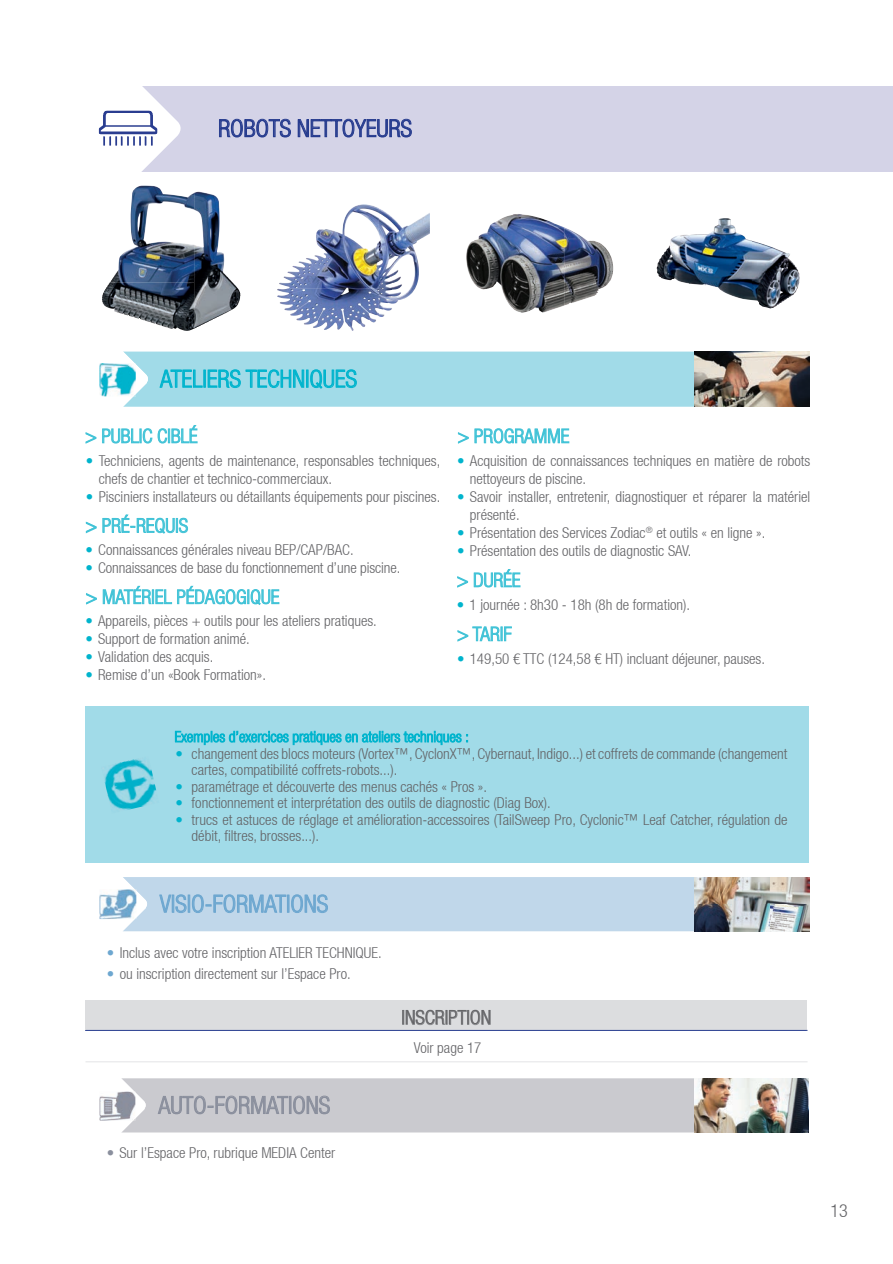
<style>
.page{position:relative;width:893px;height:1264px;background:#fff}
.page>*{position:absolute;margin:0;border:0;box-sizing:border-box;transform-origin:0 0}
.t1{font:300 condensed 24px "Helvetica Neue LT";color:#00b4cd}
.t2{font:300 condensed 24px "Helvetica Neue LT";color:#263b8e}
.t3{font:300 condensed 24px "Helvetica Neue LT";color:#6da7d0}
.t4{font:300 condensed 24px "Helvetica Neue LT";color:#8a8f9d}
.t5{font:300 condensed 19.5px "Helvetica Neue LT";color:#42c3d7}
.t6{font:300 condensed 19.5px "Helvetica Neue LT";color:#636366}
.t7{font:300 condensed 18px "Helvetica Neue LT";color:#636366}
.t8{font:300 condensed 15px/18px "Helvetica Neue LT";color:#636366}
.s1{color:#00b4cd}
.s2{color:#6da7d0}
.s3{color:#8a8f9d}
</style>
<div class="page">
<div style="left:133px;top:86px;width:759px;height:85px;background:#d4d3e7"></div>
<img style="left:466px;top:214px;width:98px;height:99px">
<img style="left:564px;top:227px;width:49px;height:78px">
<img style="left:110px;top:185px;width:84px;height:97px">
<img style="left:194px;top:192px;width:46px;height:136px">
<img style="left:102px;top:282px;width:70px;height:47px">
<img style="left:283px;top:207px;width:71px;height:74px">
<img style="left:378px;top:212px;width:52px;height:98px">
<img style="left:277px;top:288px;width:72px;height:36px">
<img style="left:656px;top:218px;width:66px;height:62px">
<img style="left:751px;top:273px;width:48px;height:35px">
<svg style="left:98px;top:86px;width:86px;height:86px"></svg>
<img style="left:99px;top:111px;width:58px;height:35px">
<div style="left:85px;top:706px;width:723px;height:156px;background:#a1dbe8"></div>
<svg style="left:175px;top:730px;width:293px;height:15px"></svg>
<img style="left:104px;top:759px;width:53px;height:51px">
<svg style="left:219px;top:118px;width:72px;height:20px"></svg>
<svg style="left:297px;top:118px;width:115px;height:20px"></svg>
<svg style="left:85px;top:425px;width:113px;height:19px"></svg>
<svg style="left:458px;top:428px;width:111px;height:16px"></svg>
<svg style="left:86px;top:514px;width:102px;height:20px"></svg>
<svg style="left:86px;top:585px;width:193px;height:20px"></svg>
<svg style="left:457px;top:569px;width:63px;height:19px"></svg>
<svg style="left:457px;top:626px;width:55px;height:16px"></svg>
<svg style="left:99px;top:877px;width:709px;height:55px"></svg>
<img style="left:99px;top:889px;width:37px;height:29px">
<svg style="left:99px;top:1078px;width:637px;height:55px"></svg>
<img style="left:99px;top:1091px;width:36px;height:29px">
<svg style="left:102px;top:351px;width:707px;height:56px"></svg>
<img style="left:99px;top:363px;width:37px;height:33px">
<img style="left:694px;top:1078px;width:114px;height:54px">
<img style="left:694px;top:877px;width:114px;height:54px">
<img style="left:694px;top:351px;width:115px;height:55px">
<div style="left:85px;top:1000px;width:721px;height:30px;background:#dcdddf"></div>
<hr style="left:85px;top:1029px;width:722px;height:1px;background:#263b8e">
<hr style="left:85px;top:1061px;width:722px;height:1px;background:#e3e4e6">
<svg style="left:402px;top:1009px;width:89px;height:16px"></svg>
<h1 class="t2" style="left:218px;top:114px;width:195px">ROBOTS NETTOYEURS</h1>
<h1 class="t1" style="left:160px;top:365px;width:198px">ATELIERS TECHNIQUES</h1>
<h2 class="t5" style="left:85px;top:424px;width:114px">&gt; PUBLIC CIBLÉ</h2>
<h2 class="t5" style="left:457px;top:424px;width:113px">&gt; PROGRAMME</h2>
<p class="t8" style="left:99px;top:451px;width:343px;text-indent:-13px"><span class="s1">•</span> Techniciens, agents de maintenance, responsables techniques, chefs de chantier et technico-commerciaux.</p>
<p class="t8" style="left:86px;top:487px;width:356px"><span class="s1">•</span> Pisciniers installateurs ou détaillants équipements pour piscines.</p>
<h2 class="t5" style="left:85px;top:514px;width:104px">&gt; PRÉ-REQUIS</h2>
<p class="t8" style="left:469px;top:451px;width:342px;text-indent:-13px"><span class="s1">•</span> Acquisition de connaissances techniques en matière de robots nettoyeurs de piscine.</p>
<p class="t8" style="left:469px;top:487px;width:342px;text-indent:-13px"><span class="s1">•</span> Savoir installer, entretenir, diagnostiquer et réparer la matériel présenté.</p>
<p class="t8" style="left:457px;top:523px;width:310px"><span class="s1">•</span> Présentation des Services Zodiac<sup>®</sup> et outils « en ligne ».</p>
<p class="t8" style="left:85px;top:540px;width:269px"><span class="s1">•</span> Connaissances générales niveau BEP/CAP/BAC.</p>
<p class="t8" style="left:457px;top:541px;width:236px"><span class="s1">•</span> Présentation des outils de diagnostic SAV.</p>
<p class="t8" style="left:85px;top:558px;width:316px"><span class="s1">•</span> Connaissances de base du fonctionnement d’une piscine.</p>
<p class="t8" style="left:85px;top:611px;width:293px"><span class="s1">•</span> Appareils, pièces + outils pour les ateliers pratiques.</p>
<p class="t8" style="left:85px;top:629px;width:166px"><span class="s1">•</span> Support de formation animé.</p>
<p class="t8" style="left:85px;top:647px;width:129px"><span class="s1">•</span> Validation des acquis.</p>
<p class="t8" style="left:85px;top:665px;width:182px"><span class="s1">•</span> Remise d’un «Book Formation».</p>
<h2 class="t5" style="left:456px;top:568px;width:65px">&gt; DURÉE</h2>
<h2 class="t5" style="left:457px;top:622px;width:56px">&gt; TARIF</h2>
<h2 class="t5" style="left:86px;top:585px;width:195px">&gt; MATÉRIEL PÉDAGOGIQUE</h2>
<p class="t8" style="left:456px;top:595px;width:235px"><span class="s1">•</span> 1 journée : 8h30 - 18h (8h de formation).</p>
<p class="t8" style="left:457px;top:649px;width:309px"><span class="s1">•</span> 149,50 € TTC (124,58 € HT) incluant déjeuner, pauses.</p>
<p class="t8" style="left:191px;top:744px;width:597px;line-height:16.5px;text-indent:-16px"><span class="s1">•</span> changement des blocs moteurs (Vortex™, CyclonX™, Cybernaut, Indigo...) et coffrets de commande (changement cartes, compatibilité coffrets-robots...).</p>
<p class="t8" style="left:175px;top:777px;width:313px"><span class="s1">•</span> paramétrage et découverte des menus cachés « Pros ».</p>
<p class="t8" style="left:175px;top:793px;width:376px"><span class="s1">•</span> fonctionnement et interprétation des outils de diagnostic (Diag Box).</p>
<p class="t8" style="left:191px;top:810px;width:597px;line-height:16.5px;text-indent:-16px"><span class="s1">•</span> trucs et astuces de réglage et amélioration-accessoires (TailSweep Pro, Cyclonic™ Leaf Catcher, régulation de débit, filtres, brosses...).</p>
<h1 class="t3" style="left:160px;top:889px;width:170px">VISIO-FORMATIONS</h1>
<p class="t8" style="left:107px;top:943px;width:276px"><span class="s2">•</span> Inclus avec votre inscription ATELIER TECHNIQUE.</p>
<p class="t8" style="left:107px;top:964px;width:245px"><span class="s2">•</span> ou inscription directement sur l’Espace Pro.</p>
<h1 class="t4" style="left:158px;top:1090px;width:173px">AUTO-FORMATIONS</h1>
<p class="t8" style="left:107px;top:1143px;width:230px"><span class="s3">•</span> Sur l’Espace Pro, rubrique MEDIA Center</p>
<h2 class="t6" style="left:401px;top:1006px;width:91px">INSCRIPTION</h2>
<p class="t8" style="left:413px;top:1038px;width:69px">Voir page 17</p>
<p class="t7" style="left:830px;top:1200px;width:19px">13</p>
</div>
